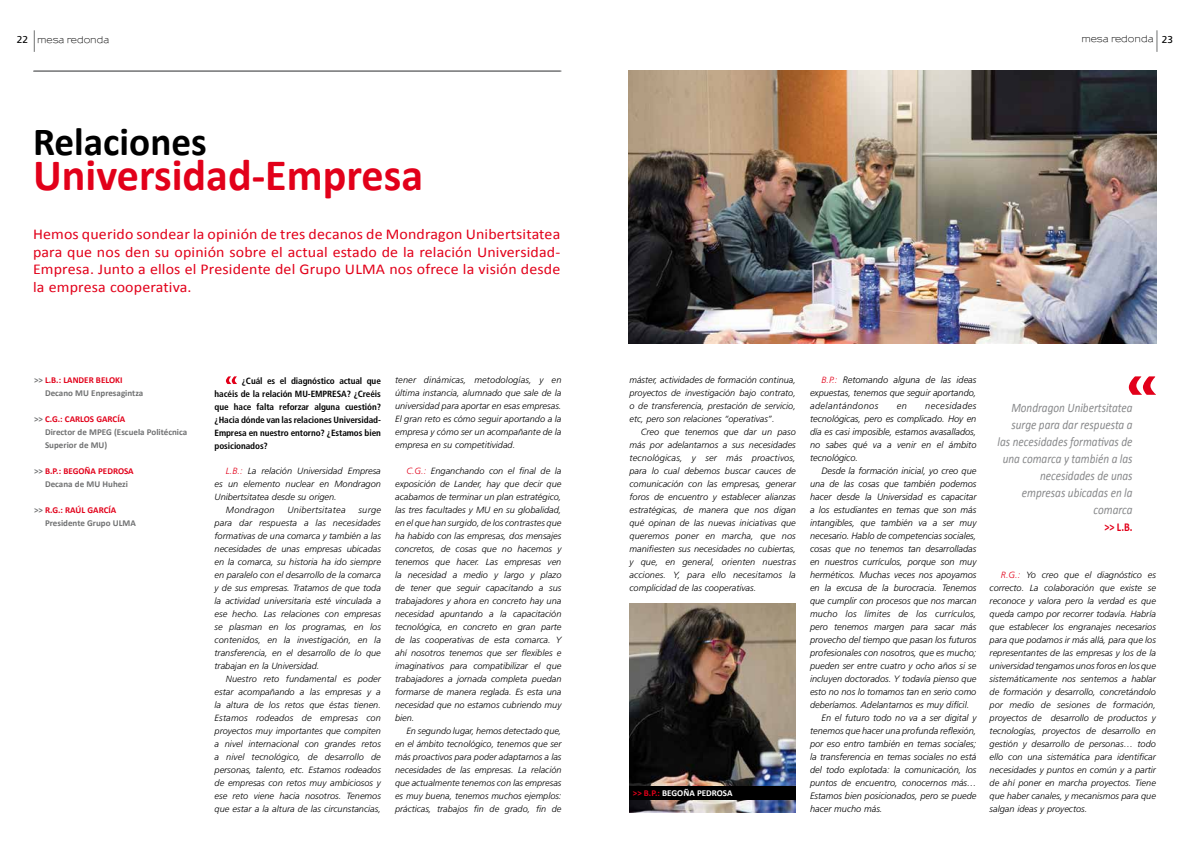
<style>
.page{position:relative;width:1191px;height:842px;background:#fff}
.page>*{position:absolute;margin:0;border:0;box-sizing:border-box;transform-origin:0 0}
.t1{font:700 45px "Calibri";color:#e2001a}
.t2{font:700 40px "Calibri";color:#000}
.t3{font:15px/17.5px "Calibri";letter-spacing:.01em;color:#e2001a;text-align:justify;scale:1.06 1}
.t4{font:italic 13px/17px "Calibri";color:#87888a;text-align:right;scale:.86 1}
.t5{font:700 12px "Calibri";color:#e2001a;scale:.86 1}
.t6{font:italic 300 9.3px/13px "Frutiger LT Std";color:#000;text-align:justify}
.t7{font:italic 300 9px/13px "Frutiger LT Std";color:#000;text-align:justify}
.t8{font:700 condensed 9px/13px "Frutiger LT Std";letter-spacing:-.01em;color:#000;text-align:justify}
.t9{font:700 9px/13px "Calibri";color:#707172}
.t10{font:600 9px "Sansumi";color:#000}
.t11{font:italic 300 9px "Frutiger LT Std";letter-spacing:.03em;color:#000}
.t12{font:700 9px "Calibri";color:#fff}
.s1{font-family:"Frutiger LT Std";font-weight:400;font-size:10px}
.s2{color:#e2001a}
.s3{font-size:9px;color:#e2001a}
</style>
<div class="page">
<svg style="left:1156px;top:30px;width:1px;height:22px"></svg>
<svg style="left:34px;top:30px;width:1px;height:22px"></svg>
<hr style="left:34px;top:71px;width:527px;height:1px;background:#707172">
<hr style="left:33px;top:71px;width:527px;height:1px;background:#707172">
<svg style="left:226px;top:376px;width:11px;height:8px"></svg>
<img style="left:628px;top:71px;width:529px;height:273px">
<svg style="left:1128px;top:376px;width:28px;height:19px"></svg>
<img style="left:629px;top:604px;width:167px;height:209px">
<div style="left:629px;top:786px;width:167px;height:13px;background:#000"></div>
<p class="t10" style="left:17px;top:35px;width:94px"><span class="s1">22</span> mesa redonda</p>
<p class="t10" style="left:1081px;top:34px;width:93px">mesa redonda <span class="s1">23</span></p>
<h2 class="t2" style="left:33px;top:117px;width:175px">Relaciones</h2>
<h1 class="t1" style="left:33px;top:148px;width:391px">Universidad-Empresa</h1>
<p class="t3" style="left:33px;top:225px;width:499px">Hemos querido sondear la opinión de tres decanos de Mondragon Unibertsitatea para que nos den su opinión sobre el actual estado de la relación Universidad-Empresa. Junto a ellos el Presidente del Grupo ULMA nos ofrece la visión desde la empresa cooperativa.</p>
<p class="t9" style="left:45px;top:373px;width:100px;text-indent:-11px">&gt;&gt; <span class="s2">L.B.: LANDER BELOKI<br></span>Decano MU Enpresagintza</p>
<p class="t9" style="left:45px;top:412px;width:144px;text-indent:-11px">&gt;&gt; <span class="s2">C.G.: CARLOS GARCÍA<br></span>Director de MPEG (Escuela Politécnica<br>Superior de MU)</p>
<p class="t9" style="left:34px;top:464px;width:101px;text-align:center">&gt;&gt; <span class="s2">B.P.: BEGOÑA PEDROSA<br></span>Decana de MU Huhezi</p>
<p class="t9" style="left:45px;top:503px;width:92px;text-indent:-11px">&gt;&gt; <span class="s2">R.G.: RAÚL GARCÍA<br></span>Presidente Grupo ULMA</p>
<p class="t8" style="left:214px;top:374px;width:168px;text-indent:27px">¿Cuál es el diagnóstico actual que hacéis de la relación MU-EMPRESA? ¿Creéis que hace falta reforzar alguna cuestión? ¿Hacia dónde van las relaciones Universidad-Empresa en nuestro entorno? ¿Estamos bien posicionados?</p>
<p class="t7" style="left:226px;top:464px;width:156px"><span class="s2">L.B.:</span> La relación Universidad Empresa</p>
<p class="t7" style="left:214px;top:477px;width:168px">es un elemento nuclear en Mondragon</p>
<p class="t7" style="left:214px;top:490px;width:124px">Unibertsitatea desde su origen.</p>
<p class="t11" style="left:226px;top:505px;width:50px">Mondragon</p>
<p class="t11" style="left:287px;top:505px;width:60px">Unibertsitatea</p>
<p class="t7" style="left:214px;top:503px;width:168px;text-indent:144px">surge para dar respuesta a las necesidades formativas de una comarca y también a las necesidades de unas empresas ubicadas en la comarca, su historia ha ido siempre en paralelo con el desarrollo de la comarca y de sus empresas. Tratamos de que toda la actividad universitaria esté vinculada a ese hecho. Las relaciones con empresas se plasman en los programas, en los contenidos, en la investigación, en la transferencia, en el desarrollo de lo que trabajan en la Universidad.</p>
<p class="t7" style="left:214px;top:672px;width:168px;text-indent:11px">Nuestro reto fundamental es poder estar acompañando a las empresas y a la altura de los retos que éstas tienen.<br>Estamos rodeados de empresas con proyectos muy importantes que compiten a nivel internacional con grandes retos a nivel tecnológico, de desarrollo de personas, talento, etc. Estamos rodeados de empresas con retos muy ambiciosos y ese reto viene hacia nosotros. Tenemos que estar a la altura de las circunstancias,</p>
<p class="t7" style="left:395px;top:374px;width:168px">tener dinámicas, metodologías, y en última instancia, alumnado que sale de la universidad para aportar en esas empresas.<br>El gran reto es cómo seguir aportando a la empresa y cómo ser un acompañante de la empresa en su competitividad.</p>
<p class="t7" style="left:395px;top:465px;width:168px;text-indent:11px"><span class="s2">C.G.:</span> Enganchando con el final de la exposición de Lander, hay que decir que acabamos de terminar un plan estratégico, las tres facultades y MU en su globalidad, en el que han surgido, de los contrastes que ha habido con las empresas, dos mensajes concretos, de cosas que no hacemos y tenemos que hacer. Las empresas ven la necesidad a medio y largo y plazo de tener que seguir capacitando a sus trabajadores y ahora en concreto hay una necesidad apuntando a la capacitación tecnológica, en concreto en gran parte de las cooperativas de esta comarca. Y ahí nosotros tenemos que ser flexibles e imaginativos para compatibilizar el que trabajadores a jornada completa puedan formarse de manera reglada. Es esta una necesidad que no estamos cubriendo muy bien.</p>
<p class="t7" style="left:395px;top:725px;width:168px;text-indent:11px">En segundo lugar, hemos detectado que, en el ámbito tecnológico, tenemos que ser más proactivos para poder adaptarnos a las necesidades de las empresas. La relación que actualmente tenemos con las empresas es muy buena, tenemos muchos ejemplos: prácticas, trabajos fin de grado, fin de</p>
<p class="t7" style="left:629px;top:374px;width:168px">máster, actividades de formación continua, proyectos de investigación bajo contrato, o de transferencia, prestación de servicio, etc, pero son relaciones “operativas”.</p>
<p class="t7" style="left:629px;top:426px;width:168px;text-indent:11px">Creo que tenemos que dar un paso más por adelantarnos a sus necesidades tecnológicas, y ser más proactivos, para lo cual debemos buscar cauces de comunicación con las empresas, generar foros de encuentro y establecer alianzas estratégicas, de manera que nos digan qué opinan de las nuevas iniciativas que queremos poner en marcha, que nos manifiesten sus necesidades no cubiertas, y que, en general, orienten nuestras acciones. Y, para ello necesitamos la complicidad de las cooperativas.</p>
<p class="t12" style="left:633px;top:787px;width:101px"><span class="s2">&gt;&gt; B.P.:</span> BEGOÑA PEDROSA</p>
<p class="t6" style="left:810px;top:374px;width:168px;text-indent:11px"><span class="s3">B.P.:</span> Retomando alguna de las ideas expuestas, tenemos que seguir aportando, adelantándonos</p>
<p class="t6" style="left:810px;top:400px;width:168px;text-indent:115px">necesidades tecnológicas, pero es complicado. Hoy en día es casi imposible, estamos avasallados, no sabes qué va a venir en el ámbito tecnológico.</p>
<p class="t6" style="left:821px;top:464px;width:156px">Desde la formación inicial, yo creo que</p>
<p class="t6" style="left:810px;top:477px;width:168px">una de las cosas que también podemos</p>
<p class="t6" style="left:810px;top:490px;width:168px">hacer desde la Universidad es capacitar</p>
<p class="t6" style="left:810px;top:503px;width:168px">a los estudiantes en temas que son más</p>
<p class="t6" style="left:810px;top:516px;width:168px">intangibles, que también va a ser muy</p>
<p class="t6" style="left:810px;top:529px;width:168px">necesario. Hablo de competencias sociales,</p>
<p class="t6" style="left:810px;top:542px;width:168px">cosas que no tenemos tan desarrolladas</p>
<p class="t6" style="left:810px;top:555px;width:168px">en nuestros currículos, porque son muy</p>
<p class="t6" style="left:810px;top:568px;width:168px">herméticos. Muchas veces nos apoyamos</p>
<p class="t6" style="left:810px;top:581px;width:168px">en la excusa de la burocracia. Tenemos</p>
<p class="t6" style="left:810px;top:594px;width:168px">que cumplir con procesos que nos marcan</p>
<p class="t6" style="left:810px;top:607px;width:168px">mucho los límites de los currículos,</p>
<p class="t6" style="left:810px;top:620px;width:168px">pero tenemos margen para sacar más</p>
<p class="t6" style="left:810px;top:633px;width:168px">provecho del tiempo que pasan los futuros</p>
<p class="t6" style="left:810px;top:646px;width:168px">profesionales con nosotros, que es mucho;</p>
<p class="t6" style="left:810px;top:659px;width:168px">pueden ser entre cuatro y ocho años si se</p>
<p class="t6" style="left:810px;top:672px;width:168px">incluyen doctorados. Y todavía pienso que</p>
<p class="t6" style="left:810px;top:685px;width:168px">esto no nos lo tomamos tan en serio como</p>
<p class="t6" style="left:810px;top:698px;width:161px">deberíamos. Adelantarnos es muy difícil.</p>
<p class="t6" style="left:821px;top:711px;width:156px">En el futuro todo no va a ser digital y</p>
<p class="t6" style="left:810px;top:724px;width:168px">tenemos que hacer una profunda reflexión,</p>
<p class="t6" style="left:810px;top:737px;width:168px">por eso entro también en temas sociales;</p>
<p class="t6" style="left:810px;top:750px;width:168px">la transferencia en temas sociales no está</p>
<p class="t6" style="left:810px;top:763px;width:168px">del todo explotada: la comunicación, los</p>
<p class="t6" style="left:810px;top:776px;width:168px">puntos de encuentro, conocernos más…</p>
<p class="t6" style="left:810px;top:789px;width:168px">Estamos bien posicionados, pero se puede</p>
<p class="t6" style="left:810px;top:802px;width:74px">hacer mucho más.</p>
<p class="t6" style="left:896px;top:400px;width:12px">en</p>
<h3 class="t4" style="left:997px;top:399px;width:158px">Mondragon Unibertsitatea surge para dar respuesta a las necesidades formativas de una comarca y también a las necesidades de unas empresas ubicadas en la comarca</h3>
<h3 class="t5" style="left:1104px;top:520px;width:34px">&gt;&gt; L.B.</h3>
<p class="t7" style="left:989px;top:568px;width:168px;text-indent:11px"><span class="s2">R.G.:</span> Yo creo que el diagnóstico es correcto. La colaboración que existe se reconoce y valora pero la verdad es que queda campo por recorrer todavía. Habría que establecer los engranajes necesarios para que podamos ir más allá, para que los representantes de las empresas y los de la universidad tengamos unos foros en los que sistemáticamente nos sentemos a hablar de formación y desarrollo, concretándolo por medio de sesiones de formación, proyectos de desarrollo de productos y tecnologías, proyectos de desarrollo en gestión y desarrollo de personas… todo ello con una sistemática para identificar necesidades y puntos en común y a partir de ahí poner en marcha proyectos. Tiene que haber canales, y mecanismos para que salgan ideas y proyectos.</p>
</div>
